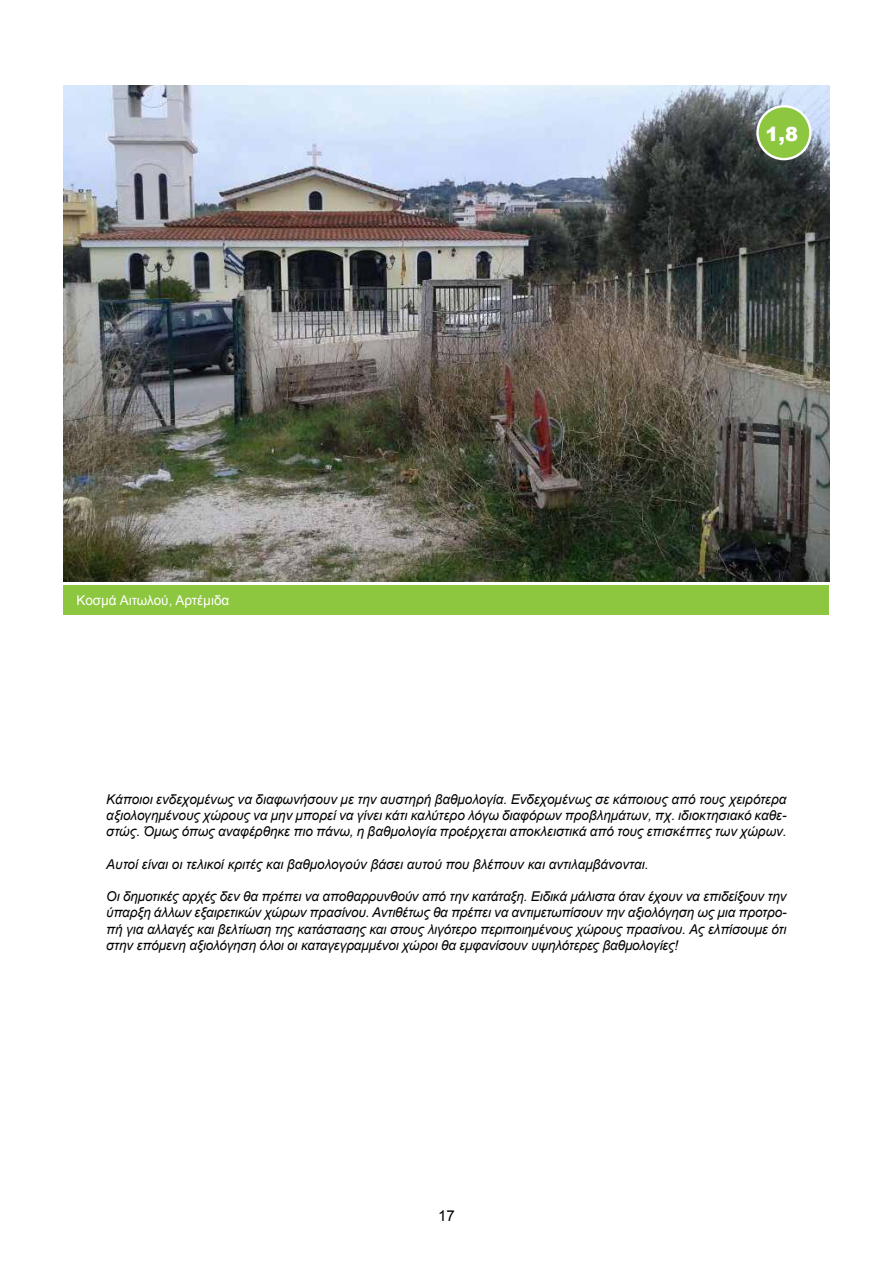
<style>
.page{position:relative;width:893px;height:1263px;background:#fff}
.page>*{position:absolute;margin:0;border:0;box-sizing:border-box;transform-origin:0 0}
.t1{font:900 19.5px "Arial";color:#fff}
.t2{font:15px "Arial";color:#000}
.t3{font:italic 13.5px/16.2px "Arial";color:#000;text-align:justify}
.t4{font:13.5px "Arial";color:#fff}
</style>
<div class="page">
<img style="left:64px;top:85px;width:765px;height:496px">
<div style="left:757px;top:106px;width:53px;height:53px;background:#8dc63f;border-radius:50%"></div>
<div style="left:756px;top:105px;width:56px;height:55px;border:2px solid #fff;border-radius:50%"></div>
<div style="left:64px;top:585px;width:765px;height:30px;background:#8dc63f"></div>
<p class="t4" style="left:77px;top:592px;width:154px">Κοσμά Αιτωλού, Αρτέμιδα</p>
<h1 class="t1" style="left:766px;top:119px;width:34px">1,8</h1>
<p class="t3" style="left:106px;top:791px;width:682px">Κάποιοι ενδεχομένως να διαφωνήσουν με την αυστηρή βαθμολογία. Ενδεχομένως σε κάποιους από τους χειρότερα αξιολογημένους χώρους να μην μπορεί να γίνει κάτι καλύτερο λόγω διαφόρων προβλημάτων, πχ. ιδιοκτησιακό καθε&shy;στώς. Όμως όπως αναφέρθηκε πιο πάνω, η βαθμολογία προέρχεται αποκλειστικά από τους επισκέπτες των χώρων.</p>
<p class="t3" style="left:106px;top:856px;width:544px">Αυτοί είναι οι τελικοί κριτές και βαθμολογούν βάσει αυτού που βλέπουν και αντιλαμβάνονται.</p>
<p class="t3" style="left:106px;top:888px;width:682px">Οι δημοτικές αρχές δεν θα πρέπει να αποθαρρυνθούν από την κατάταξη. Ειδικά μάλιστα όταν έχουν να επιδείξουν την ύπαρξη άλλων εξαιρετικών χώρων πρασίνου. Αντιθέτως θα πρέπει να αντιμετωπίσουν την αξιολόγηση ως μια προτρο&shy;πή για αλλαγές και βελτίωση της κατάστασης και στους λιγότερο περιποιημένους χώρους πρασίνου. Ας ελπίσουμε ότι στην επόμενη αξιολόγηση όλοι οι καταγεγραμμένοι χώροι θα εμφανίσουν υψηλότερες βαθμολογίες!</p>
<p class="t2" style="left:438px;top:1206px;width:18px">17</p>
</div>
